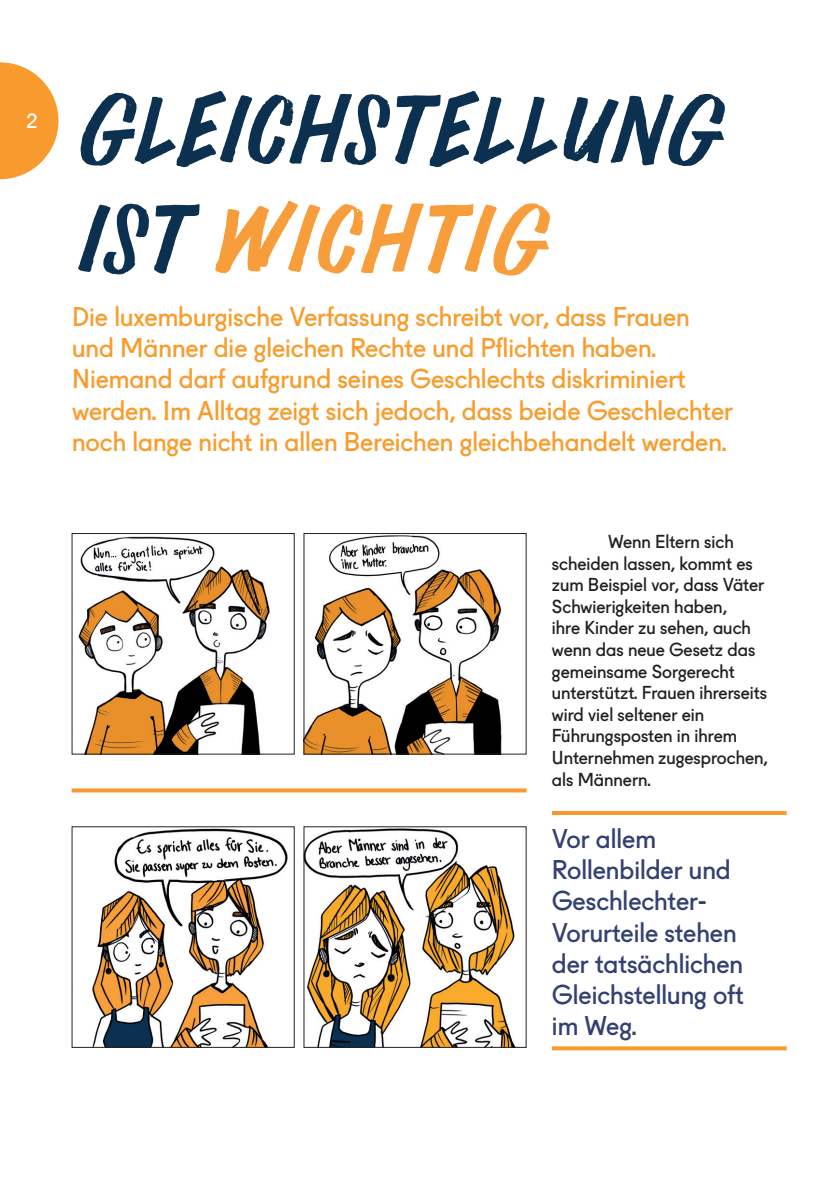
<style>
.page{position:relative;width:840px;height:1191px;background:#fff}
.page>*{position:absolute;margin:0;border:0;box-sizing:border-box;transform-origin:0 0}
.t1{font:91.2px/109.4px "Prachar";letter-spacing:-.02em;color:#0c3050}
.t2{font:26px/31.2px "Fugue";color:#f89d2d}
.t3{font:26px/31.2px "Fugue";color:#324171}
.t4{font:20px "Fugue";color:#fff}
.t5{font:18px/21.6px "Fugue";color:#231f20}
.s1{color:#f89d3c}
</style>
<div class="page">
<svg style="left:0;top:62px;width:58px;height:117px"></svg>
<img style="left:78px;top:536px;width:192px;height:216px">
<div style="left:72px;top:533px;width:222px;height:221px;border:1px solid #231f20"></div>
<img style="left:92px;top:828px;width:196px;height:217px">
<img style="left:305px;top:535px;width:197px;height:217px">
<div style="left:303px;top:533px;width:223px;height:221px;border:1px solid #231f20"></div>
<img style="left:305px;top:828px;width:210px;height:217px">
<hr style="left:551px;top:811px;width:235px;height:4px;background:#f89a2d">
<svg style="left:72px;top:788px;width:454px;height:4px;fill:#f89a2d"></svg>
<svg style="left:552px;top:1046px;width:234px;height:4px"></svg>
<p class="t4" style="left:27px;top:105px;width:12px">2</p>
<h1 class="t1" style="left:72px;top:72px;width:648px">GLEICHSTELLUNG<br>IST <span class="s1">WICHTIG</span></h1>
<p class="t2" style="left:72px;top:298px;width:662px">Die luxemburgische Verfassung schreibt vor, dass Frauen und Männer die gleichen Rechte und Pflichten haben.<br>Niemand darf aufgrund seines Geschlechts diskriminiert werden. Im Alltag zeigt sich jedoch, dass beide Geschlechter noch lange nicht in allen Bereichen gleichbehandelt werden.</p>
<p class="t5" style="left:551px;top:529px;width:217px;text-indent:56px">Wenn Eltern sich scheiden lassen, kommt es zum Beispiel vor, dass Väter<br>Schwierigkeiten haben,<br>ihre Kinder zu sehen, auch wenn das neue Gesetz das gemeinsame Sorgerecht unterstützt. Frauen ihrerseits wird viel seltener ein<br>Führungsposten in ihrem<br>Unternehmen zugesprochen, als Männern.</p>
<h2 class="t3" style="left:551px;top:820px;width:193px">Vor allem<br>Rollenbilder und<br>Geschlechter-<br>Vorurteile stehen der tatsächlichen<br>Gleichstellung oft im Weg.</h2>
</div>
